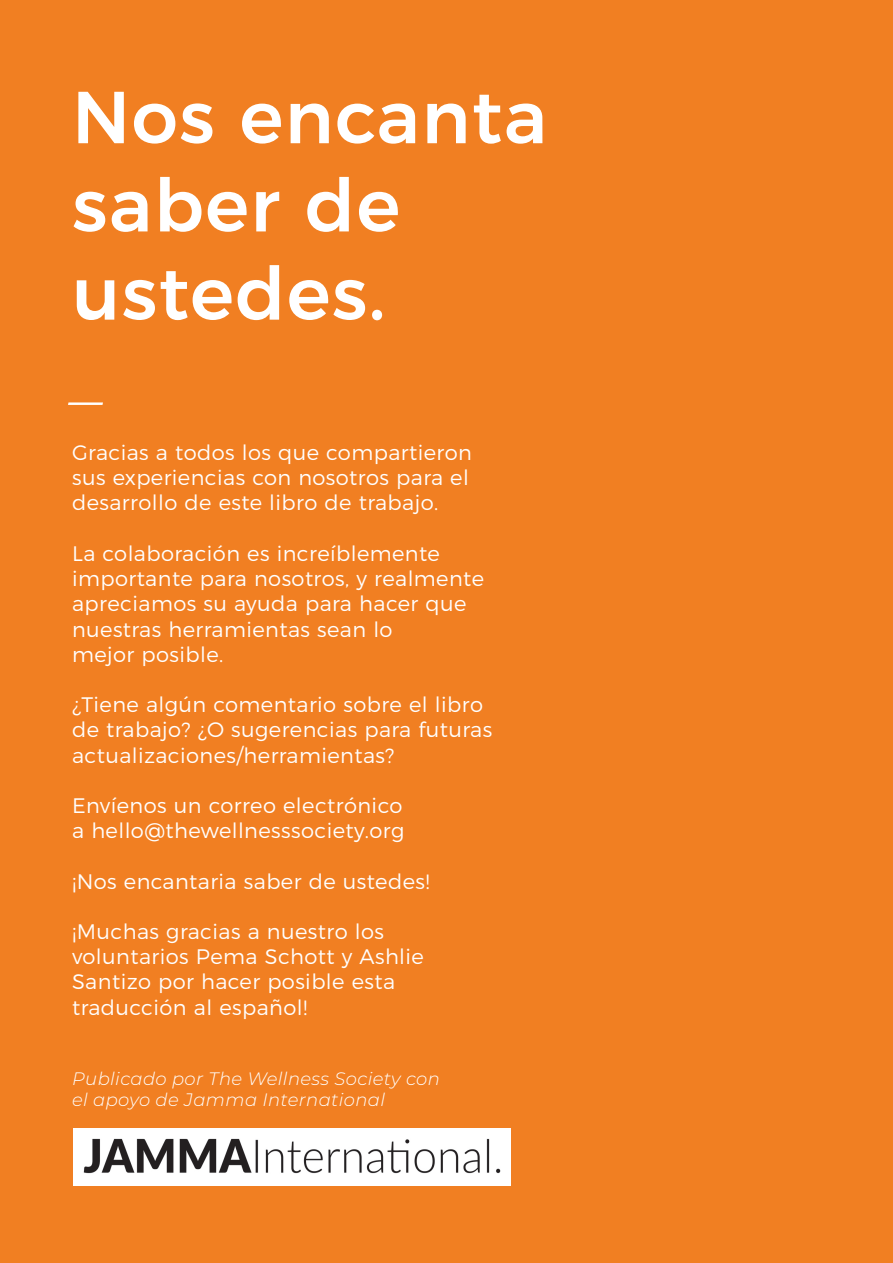
<style>
.page{position:relative;width:893px;height:1263px;background:#f17f22}
.page>*{position:absolute;margin:0;border:0;box-sizing:border-box;transform-origin:0 0}
.t1{font:500 73.5px "Montserrat";letter-spacing:.02em;color:#fff}
.t2{font:italic 300 69px "Montserrat";color:#fff}
.t3{font:300 21px "Montserrat";letter-spacing:.02em;color:#fff}
.t4{font:italic 300 18px "Montserrat";letter-spacing:.02em;color:#fff}
</style>
<div class="page">
<div style="left:73px;top:1128px;width:437px;height:57px;background:#fff"></div>
<img style="left:83px;top:1138px;width:418px;height:36px">
<p class="t1" style="left:72px;top:58px;width:477px">Nos encanta</p>
<p class="t1" style="left:72px;top:146px;width:330px">saber de</p>
<p class="t1" style="left:72px;top:234px;width:315px">ustedes.</p>
<p class="t2" style="left:72px;top:331px;width:36px">_</p>
<p class="t3" style="left:72px;top:436px;width:401px">Gracias a todos los que compartieron</p>
<p class="t3" style="left:72px;top:461px;width:398px">sus experiencias con nosotros para el</p>
<p class="t3" style="left:72px;top:487px;width:368px">desarrollo de este libro de trabajo.</p>
<p class="t3" style="left:72px;top:537px;width:369px">La colaboración es increíblemente</p>
<p class="t3" style="left:72px;top:562px;width:413px">importante para nosotros, y realmente</p>
<p class="t3" style="left:72px;top:587px;width:396px">apreciamos su ayuda para hacer que</p>
<p class="t3" style="left:72px;top:613px;width:322px">nuestras herramientas sean lo</p>
<p class="t3" style="left:72px;top:638px;width:153px">mejor posible.</p>
<p class="t3" style="left:72px;top:688px;width:412px">¿Tiene algún comentario sobre el libro</p>
<p class="t3" style="left:72px;top:713px;width:422px">de trabajo? ¿O sugerencias para futuras</p>
<p class="t3" style="left:72px;top:739px;width:324px">actualizaciones/herramientas?</p>
<p class="t3" style="left:72px;top:789px;width:332px">Envíenos un correo electrónico</p>
<p class="t3" style="left:72px;top:814px;width:334px">a hello@thewellnesssociety.org</p>
<p class="t3" style="left:72px;top:865px;width:359px">¡Nos encantaria saber de ustedes!</p>
<p class="t3" style="left:72px;top:915px;width:313px">¡Muchas gracias a nuestro los</p>
<p class="t3" style="left:72px;top:940px;width:353px">voluntarios Pema Schott y Ashlie</p>
<p class="t3" style="left:72px;top:965px;width:325px">Santizo por hacer posible esta</p>
<p class="t3" style="left:72px;top:991px;width:237px">traducción al español!</p>
<p class="t4" style="left:72px;top:1066px;width:369px">Publicado por The Wellness Society con</p>
<p class="t4" style="left:72px;top:1088px;width:314px">el apoyo de Jamma International</p>
</div>
